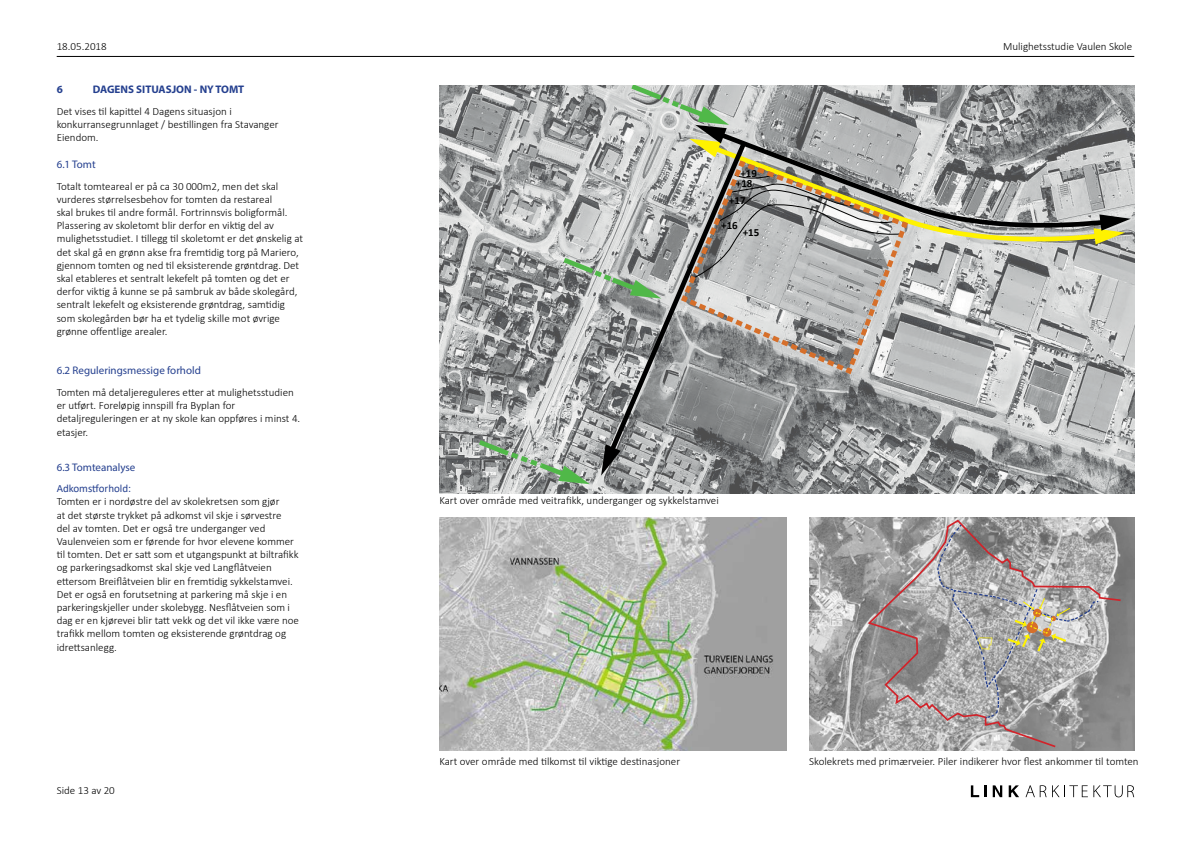
<style>
.page{position:relative;width:1191px;height:842px;background:#fff}
.page>*{position:absolute;margin:0;border:0;box-sizing:border-box;transform-origin:0 0}
.t1{font:300 11px/13.2px "Calibri";color:#000}
.t2{font:11px "Myriad Pro";color:#25408f}
.t3{font:700 11px "Myriad Pro";color:#25408f}
.t4{font:11px "Calibri";color:#25408f}
.t5{font:700 11px "Calibri";color:#000}
</style>
<div class="page">
<svg style="left:1025px;top:785px;width:21px;height:12px"></svg>
<svg style="left:1052px;top:785px;width:35px;height:12px"></svg>
<svg style="left:1093px;top:785px;width:41px;height:12px"></svg>
<svg style="left:971px;top:785px;width:15px;height:12px"></svg>
<svg style="left:992px;top:785px;width:10px;height:12px"></svg>
<svg style="left:1008px;top:785px;width:11px;height:12px"></svg>
<hr style="left:57px;top:56px;width:1077px;height:1px;background:#000">
<img style="left:809px;top:518px;width:325px;height:232px">
<svg style="left:868px;top:520px;width:252px;height:227px"></svg>
<svg style="left:936px;top:523px;width:163px;height:196px"></svg>
<img style="left:439px;top:85px;width:695px;height:408px">
<svg style="left:474px;top:436px;width:116px;height:48px"></svg>
<svg style="left:911px;top:231px;width:194px;height:14px"></svg>
<svg style="left:911px;top:128px;width:200px;height:103px"></svg>
<svg style="left:1093px;top:214px;width:37px;height:30px"></svg>
<svg style="left:605px;top:377px;width:145px;height:82px"></svg>
<svg style="left:601px;top:444px;width:19px;height:32px"></svg>
<svg style="left:558px;top:85px;width:353px;height:292px"></svg>
<img style="left:439px;top:518px;width:348px;height:232px">
<p class="t1" style="left:57px;top:39px;width:52px">18.05.2018</p>
<p class="t1" style="left:1003px;top:40px;width:130px">Mulighetsstudie Vaulen Skole</p>
<p class="t3" style="left:57px;top:82px;width:8px">6</p>
<p class="t3" style="left:93px;top:82px;width:153px">DAGENS SITUASJON - NY TOMT</p>
<p class="t1" style="left:57px;top:105px;width:223px">Det vises til kapittel 4 Dagens situasjon i konkurransegrunnlaget / bestillingen fra Stavanger<br>Eiendom.</p>
<p class="t2" style="left:57px;top:157px;width:40px">6.1 Tomt</p>
<p class="t1" style="left:57px;top:179px;width:248px">Totalt tomteareal er på ca 30 000m2, men det skal vurderes størrelsesbehov for tomten da restareal<br>skal brukes til andre formål. Fortrinnsvis boligformål.<br>Plassering av skoletomt blir derfor en viktig del av mulighetsstudiet. I tillegg til skoletomt er det ønskelig at det skal gå en grønn akse fra fremtidig torg på Mariero, gjennom tomten og ned til eksisterende grøntdrag. Det skal etableres et sentralt lekefelt på tomten og det er derfor viktig å kunne se på sambruk av både skolegård, sentralt lekefelt og eksisterende grøntdrag, samtidig som skolegården bør ha et tydelig skille mot øvrige grønne offentlige arealer.</p>
<p class="t2" style="left:57px;top:364px;width:146px">6.2 Reguleringsmessige forhold</p>
<p class="t1" style="left:57px;top:386px;width:245px">Tomten må detaljereguleres etter at mulighetsstudien er utført. Foreløpig innspill fra Byplan for detaljreguleringen er at ny skole kan oppføres i minst 4. etasjer.</p>
<p class="t2" style="left:57px;top:460px;width:80px">6.3 Tomteanalyse</p>
<p class="t4" style="left:57px;top:481px;width:76px">Adkomstforhold:</p>
<p class="t1" style="left:57px;top:495px;width:244px">Tomten er i nordøstre del av skolekretsen som gjør<br>at det største trykket på adkomst vil skje i sørvestre<br>del av tomten. Det er også tre underganger ved Vaulenveien som er førende for hvor elevene kommer til tomten. Det er satt som et utgangspunkt at biltrafikk og parkeringsadkomst skal skje ved Langflåtveien ettersom Breiflåtveien blir en fremtidig sykkelstamvei.<br>Det er også en forutsetning at parkering må skje i en parkeringskjeller under skolebygg. Nesflåtveien som i dag er en kjørevei blir tatt vekk og det vil ikke være noe trafikk mellom tomten og eksisterende grøntdrag og idrettsanlegg.</p>
<p class="t5" style="left:740px;top:165px;width:18px">+19</p>
<p class="t5" style="left:736px;top:176px;width:18px">+18</p>
<p class="t5" style="left:729px;top:192px;width:18px">+17</p>
<p class="t5" style="left:721px;top:217px;width:18px">+16</p>
<p class="t5" style="left:742px;top:225px;width:18px">+15</p>
<p class="t1" style="left:439px;top:494px;width:281px">Kart over område med veitrafikk, underganger og sykkelstamvei</p>
<p class="t1" style="left:57px;top:783px;width:60px">Side 13 av 20</p>
<p class="t1" style="left:439px;top:755px;width:242px">Kart over område med tilkomst til viktige destinasjoner</p>
<p class="t1" style="left:809px;top:755px;width:331px">Skolekrets med primærveier. Piler indikerer hvor flest ankommer til tomten</p>
</div>
